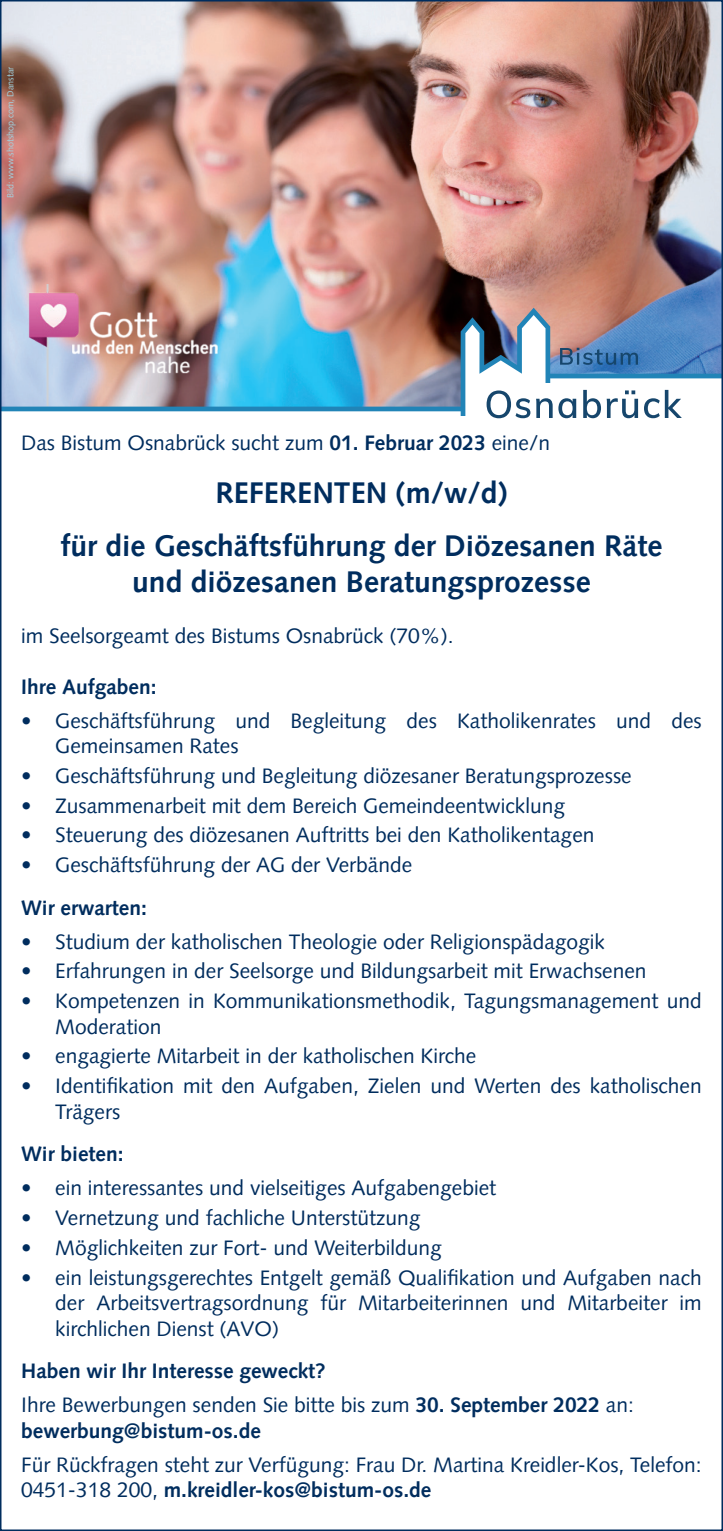
<style>
.page{position:relative;width:723px;height:1531px;background:#fff}
.page>*{position:absolute;margin:0;border:0;box-sizing:border-box;transform-origin:0 0}
.t1{font:700 30px/36px "Syntax LT Pro";color:#002d5e;text-align:center}
.t2{font:21px/25.5px "Syntax LT Pro";color:#002d5e}
.t3{font:700 21px "Syntax LT Pro";color:#002d5e}
.t4{font:9px "Syntax LT Pro";color:#a1d4e2}
.s1{font-weight:700}
</style>
<div class="page">
<img style="left:3px;top:3px;width:717px;height:305px">
<img style="left:12px;top:284px;width:267px;height:24px">
<img style="left:3px;top:308px;width:717px;height:108px">
<svg style="left:462px;top:313px;width:258px;height:106px"></svg>
<p class="t4" style="left:5px;top:198px;width:132px;rotate:-90deg">Bild: www.shotshop.com, Danstar</p>
<p class="t2" style="left:21px;top:430px;width:530px">Das Bistum Osnabrück sucht zum <span class="s1">01. Februar 2023</span> eine/n</p>
<p class="t1" style="left:216px;top:474px;width:293px">REFERENTEN (m/w/d)</p>
<p class="t1" style="left:61px;top:527px;width:603px">für die Geschäftsführung der Diözesanen Räte und diözesanen Beratungsprozesse</p>
<p class="t2" style="left:21px;top:623px;width:434px">im Seelsorgeamt des Bistums Osnabrück (70%).</p>
<p class="t3" style="left:21px;top:674px;width:137px">Ihre Aufgaben:</p>
<p class="t2" style="left:55px;top:708px;width:648px;text-indent:-34px">• Geschäftsführung und Begleitung des Katholikenrates und des<br>Gemeinsamen Rates</p>
<p class="t2" style="left:21px;top:763px;width:612px">• Geschäftsführung und Begleitung diözesaner Beratungsprozesse</p>
<p class="t2" style="left:21px;top:793px;width:545px">• Zusammenarbeit mit dem Bereich Gemeindeentwicklung</p>
<p class="t2" style="left:21px;top:822px;width:575px">• Steuerung des diözesanen Auftritts bei den Katholikentagen</p>
<p class="t2" style="left:21px;top:852px;width:392px">• Geschäftsführung der AG der Verbände</p>
<p class="t3" style="left:21px;top:895px;width:127px">Wir erwarten:</p>
<p class="t2" style="left:21px;top:929px;width:585px">• Studium der katholischen Theologie oder Religionspädagogik</p>
<p class="t2" style="left:21px;top:958px;width:627px">• Erfahrungen in der Seelsorge und Bildungsarbeit mit Erwachsenen</p>
<p class="t2" style="left:55px;top:988px;width:648px;text-indent:-34px">• Kompetenzen in Kommunikationsmethodik, Tagungsmanagement und<br>Moderation</p>
<p class="t2" style="left:21px;top:1043px;width:456px">• engagierte Mitarbeit in der katholischen Kirche</p>
<p class="t2" style="left:55px;top:1073px;width:648px;text-indent:-34px">• Identifikation mit den Aufgaben, Zielen und Werten des katholischen<br>Trägers</p>
<p class="t3" style="left:21px;top:1141px;width:104px">Wir bieten:</p>
<p class="t2" style="left:21px;top:1175px;width:476px">• ein interessantes und vielseitiges Aufgabengebiet</p>
<p class="t2" style="left:21px;top:1205px;width:401px">• Vernetzung und fachliche Unterstützung</p>
<p class="t2" style="left:21px;top:1235px;width:422px">• Möglichkeiten zur Fort- und Weiterbildung</p>
<p class="t2" style="left:55px;top:1264px;width:648px;text-align:justify;text-indent:-34px">• ein leistungsgerechtes Entgelt gemäß Qualifikation und Aufgaben nach der Arbeitsvertragsordnung für Mitarbeiterinnen und Mitarbeiter im kirchlichen Dienst (AVO)</p>
<p class="t3" style="left:21px;top:1358px;width:306px">Haben wir Ihr Interesse geweckt?</p>
<p class="t2" style="left:21px;top:1392px;width:614px">Ihre Bewerbungen senden Sie bitte bis zum <span class="s1">30. September 2022</span> an:</p>
<p class="t3" style="left:21px;top:1418px;width:241px">bewerbung@bistum-os.de</p>
<p class="t2" style="left:21px;top:1451px;width:682px">Für Rückfragen steht zur Verfügung: Frau Dr. Martina Kreidler-Kos, Telefon:<br>0451-318 200, <span class="s1">m.kreidler-kos@bistum-os.de</span></p>
</div>
